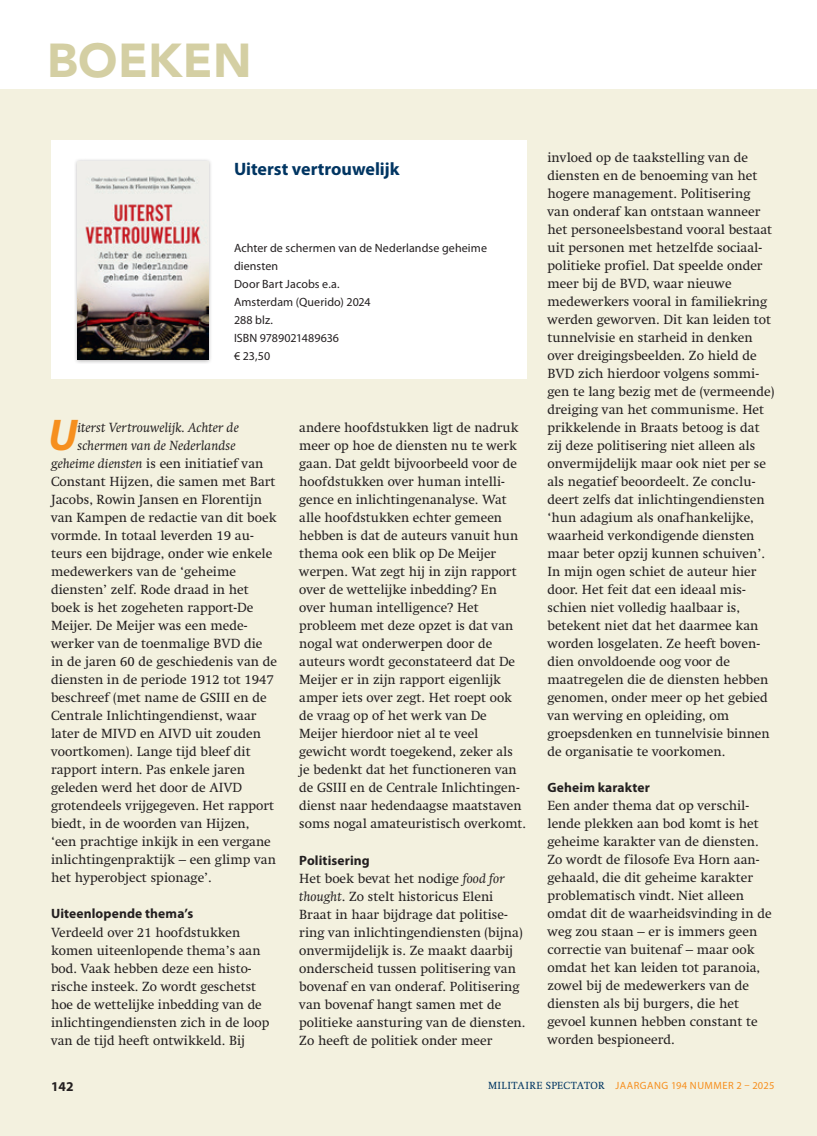
<style>
.page{position:relative;width:817px;height:1136px;background:#fff}
.page>*{position:absolute;margin:0;border:0;box-sizing:border-box;transform-origin:0 0}
.t1{font:900 47.25px "Avenir LT Std";letter-spacing:.01em;color:#d4cfa3}
.t2{font:italic 700 44.7px "Myriad Pro";color:#f68f1e}
.t3{font:700 18px "Myriad Pro";letter-spacing:-.005em;color:#003562}
.t4{font:13.5px/18px "Swift LT Std";color:#231f20}
.t5{font:italic 13.5px "Swift LT Std";color:#231f20}
.t6{font:700 13.5px "Myriad Pro";letter-spacing:.01em;color:#231f20}
.t7{font:12px/18px "Myriad Pro";letter-spacing:.01em;color:#231f20}
.t8{font:10.5px "Myriad Pro";letter-spacing:.045em;color:#f68f1e}
.s1{font-style:italic}
.s2{font-family:"Swift LT Std";color:#003562}
</style>
<div class="page">
<div style="left:0;top:89px;width:816px;height:1046px;background:#f3f1df"></div>
<div style="left:51px;top:140px;width:475px;height:238px;background:#fff"></div>
<div style="left:74px;top:157px;width:138px;height:207px;background:#231f20;opacity:.35"></div>
<img style="left:78px;top:161px;width:130px;height:199px">
<h1 class="t1" style="left:47px;top:32px;width:206px">BOEKEN</h1>
<h3 class="t3" style="left:234px;top:157px;width:167px">Uiterst vertrouwelijk</h3>
<p class="t7" style="left:234px;top:239px;width:254px">Achter de schermen van de Nederlandse geheime diensten<br>Door Bart Jacobs e.a.<br>Amsterdam (Querido) 2024<br>288 blz.<br>ISBN 9789021489636<br>€ 23,50</p>
<h2 class="t2" style="left:48px;top:406px;width:31px">U</h2>
<p class="t5" style="left:77px;top:420px;width:163px">iterst Vertrouwelijk. Achter de</p>
<p class="t5" style="left:77px;top:438px;width:160px">schermen van de Nederlandse</p>
<p class="t4" style="left:51px;top:455px;width:214px"><span class="s1">geheime diensten</span> is een initiatief van</p>
<p class="t4" style="left:51px;top:473px;width:226px">Constant Hijzen, die samen met Bart</p>
<p class="t4" style="left:51px;top:491px;width:212px">Jacobs, Rowin Jansen en Florentijn</p>
<p class="t4" style="left:51px;top:509px;width:227px">van Kampen de redactie van dit boek</p>
<p class="t4" style="left:51px;top:527px;width:204px">vormde. In totaal leverden 19 au-</p>
<p class="t4" style="left:51px;top:545px;width:223px">teurs een bijdrage, onder wie enkele</p>
<p class="t4" style="left:51px;top:563px;width:186px">medewerkers van de ‘geheime</p>
<p class="t4" style="left:51px;top:581px;width:199px">diensten’ zelf. Rode draad in het</p>
<p class="t4" style="left:51px;top:599px;width:204px">boek is het zogeheten rapport-De</p>
<p class="t4" style="left:51px;top:617px;width:198px">Meijer. De Meijer was een mede-</p>
<p class="t4" style="left:51px;top:635px;width:213px">werker van de toenmalige BVD die</p>
<p class="t4" style="left:51px;top:653px;width:227px">in de jaren 60 de geschiedenis van de</p>
<p class="t4" style="left:51px;top:671px;width:224px">diensten in de periode 1912 tot 1947</p>
<p class="t4" style="left:51px;top:689px;width:217px">beschreef (met name de GSIII en de</p>
<p class="t4" style="left:51px;top:707px;width:207px">Centrale Inlichtingendienst, waar</p>
<p class="t4" style="left:51px;top:725px;width:211px">later de MIVD en AIVD uit zouden</p>
<p class="t4" style="left:51px;top:743px;width:201px">voortkomen). Lange tijd bleef dit</p>
<p class="t4" style="left:51px;top:761px;width:195px">rapport intern. Pas enkele jaren</p>
<p class="t4" style="left:51px;top:779px;width:193px">geleden werd het door de AIVD</p>
<p class="t4" style="left:51px;top:797px;width:225px">grotendeels vrijgegeven. Het rapport</p>
<p class="t4" style="left:51px;top:815px;width:200px">biedt, in de woorden van Hijzen,</p>
<p class="t4" style="left:51px;top:833px;width:221px">‘een prachtige inkijk in een vergane</p>
<p class="t4" style="left:51px;top:851px;width:226px">inlichtingenpraktijk – een glimp van</p>
<p class="t4" style="left:51px;top:869px;width:162px">het hyperobject spionage’.</p>
<p class="t6" style="left:51px;top:905px;width:144px">Uiteenlopende thema’s</p>
<p class="t4" style="left:51px;top:923px;width:220px">Verdeeld over 21 hoofdstukken komen uiteenlopende thema’s aan bod. Vaak hebben deze een histo&shy;rische insteek. Zo wordt geschetst hoe de wettelijke inbedding van de inlichtingendiensten zich in de loop van de tijd heeft ontwikkeld. Bij</p>
<p class="t4" style="left:299px;top:419px;width:228px">andere hoofdstukken ligt de nadruk meer op hoe de diensten nu te werk gaan. Dat geldt bijvoorbeeld voor de hoofdstukken over human intelli&shy;gence en inlichtingenanalyse. Wat alle hoofdstukken echter gemeen hebben is dat de auteurs vanuit hun thema ook een blik op De Meijer werpen. Wat zegt hij in zijn rapport over de wettelijke inbedding? En over human intelligence? Het probleem met deze opzet is dat van nogal wat onderwerpen door de auteurs wordt geconstateerd dat De Meijer er in zijn rapport eigenlijk amper iets over zegt. Het roept ook de vraag op of het werk van De Meijer hierdoor niet al te veel gewicht wordt toegekend, zeker als je bedenkt dat het functioneren van de GSIII en de Centrale Inlichtingen&shy;dienst naar hedendaagse maatstaven soms nogal amateuristisch overkomt.</p>
<p class="t6" style="left:299px;top:851px;width:72px">Politisering</p>
<p class="t4" style="left:299px;top:869px;width:228px">Het boek bevat het nodige <span class="s1">food for thought</span>. Zo stelt historicus Eleni Braat in haar bijdrage dat politise&shy;ring van inlichtingendiensten (bijna) onvermijdelijk is. Ze maakt daarbij onderscheid tussen politisering van bovenaf en van onderaf. Politisering van bovenaf hangt samen met de politieke aansturing van de diensten.<br>Zo heeft de politiek onder meer</p>
<p class="t4" style="left:547px;top:149px;width:228px">invloed op de taakstelling van de diensten en de benoeming van het hogere management. Politisering van onderaf kan ontstaan wanneer het personeelsbestand vooral bestaat uit personen met hetzelfde sociaal&shy;politieke profiel. Dat speelde onder meer bij de BVD, waar nieuwe medewerkers vooral in familiekring werden geworven. Dit kan leiden tot tunnelvisie en starheid in denken over dreigingsbeelden. Zo hield de BVD zich hierdoor volgens sommi&shy;gen te lang bezig met de (vermeende) dreiging van het communisme. Het prikkelende in Braats betoog is dat zij deze politisering niet alleen als onvermijdelijk maar ook niet per se als negatief beoordeelt. Ze conclu&shy;deert zelfs dat inlichtingendiensten ‘hun adagium als onafhankelijke, waarheid verkondigende diensten maar beter opzij kunnen schuiven’.<br>In mijn ogen schiet de auteur hier door. Het feit dat een ideaal mis&shy;schien niet volledig haalbaar is, betekent niet dat het daarmee kan worden losgelaten. Ze heeft boven&shy;dien onvoldoende oog voor de maatregelen die de diensten hebben genomen, onder meer op het gebied van werving en opleiding, om groepsdenken en tunnelvisie binnen de organisatie te voorkomen.</p>
<p class="t6" style="left:547px;top:778px;width:104px">Geheim karakter</p>
<p class="t4" style="left:547px;top:797px;width:225px">Een ander thema dat op verschil&shy;lende plekken aan bod komt is het geheime karakter van de diensten.<br>Zo wordt de filosofe Eva Horn aan&shy;gehaald, die dit geheime karakter problematisch vindt. Niet alleen omdat dit de waarheidsvinding in de weg zou staan – er is immers geen correctie van buitenaf – maar ook omdat het kan leiden tot paranoia, zowel bij de medewerkers van de diensten als bij burgers, die het gevoel kunnen hebben constant te worden bespioneerd.</p>
<p class="t6" style="left:51px;top:1077px;width:24px">142</p>
<p class="t8" style="left:488px;top:1078px;width:288px"><span class="s2">MILITAIRE SPECTATOR</span> JAARGANG 194 NUMMER 2 – 2025</p>
</div>
